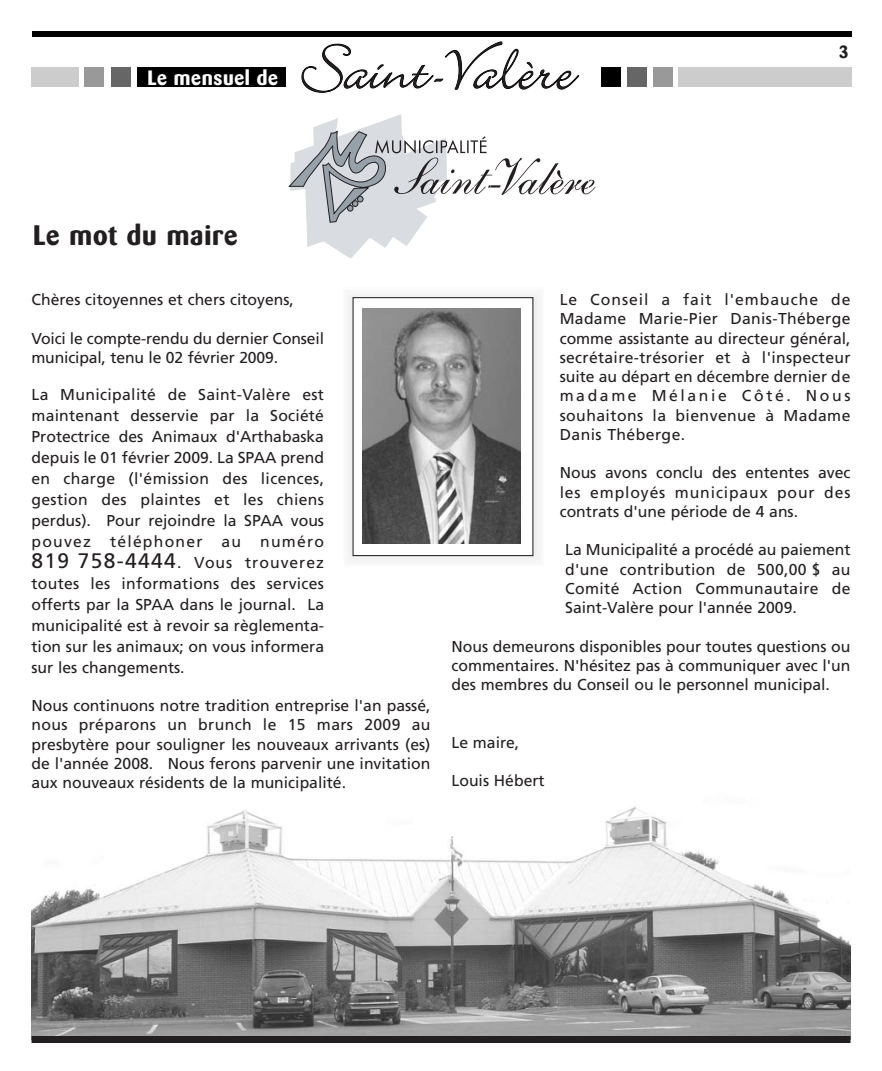
<style>
.page{position:relative;width:882px;height:1071px;background:#fff}
.page>*{position:absolute;margin:0;border:0;box-sizing:border-box;transform-origin:0 0}
.t1{font:700 28px "Barmeno";letter-spacing:.025em;color:#231f20}
.t2{font:700 20.65px "Barmeno";letter-spacing:.03em;color:#fff}
.t3{font:700 17.5px "Barmeno";color:#231f20}
.t4{font:15.75px/19.2px "Frutiger";color:#231f20;text-align:justify}
.s1{font-size:21px}
</style>
<div class="page">
<div style="left:32px;top:31px;width:820px;height:6px;background:#000"></div>
<div style="left:601px;top:67px;width:19px;height:20px;background:#000"></div>
<div style="left:627px;top:67px;width:20px;height:20px;background:#666"></div>
<div style="left:653px;top:67px;width:20px;height:20px;background:#999"></div>
<div style="left:678px;top:67px;width:174px;height:20px;background:#ccc"></div>
<div style="left:137px;top:67px;width:149px;height:20px;background:#000"></div>
<div style="left:111px;top:67px;width:19px;height:20px;background:#666"></div>
<div style="left:85px;top:67px;width:19px;height:20px;background:#999"></div>
<div style="left:32px;top:67px;width:47px;height:20px;background:#ccc"></div>
<svg style="left:301px;top:41px;width:278px;height:52px"></svg>
<img style="left:32px;top:806px;width:818px;height:230px">
<svg style="left:289px;top:114px;width:306px;height:145px"></svg>
<div style="left:32px;top:1036px;width:818px;height:7px;background:#231f20"></div>
<div style="left:353px;top:297px;width:180px;height:259px;border:1px solid #231f20"></div>
<img style="left:363px;top:308px;width:158px;height:236px">
<h2 class="t2" style="left:148px;top:69px;width:132px">Le mensuel de</h2>
<p class="t3" style="left:839px;top:45px;width:11px">3</p>
<h1 class="t1" style="left:33px;top:223px;width:206px">Le mot du maire</h1>
<p class="t4" style="left:32px;top:291px;width:264px">Chères citoyennes et chers citoyens,</p>
<p class="t4" style="left:31px;top:330px;width:294px">Voici le compte-rendu du dernier Conseil municipal, tenu le 02 février 2009.</p>
<p class="t4" style="left:31px;top:385px;width:294px;line-height:21px">La Municipalité de Saint-Valère est maintenant desservie par la Société Protectrice des Animaux d'Arthabaska depuis le 01 février 2009. La SPAA prend en charge (l'émission des licences, gestion des plaintes et les chiens perdus). Pour rejoindre la SPAA vous pouvez téléphoner au numéro <span class="s1">819 758-4444</span>. Vous trouverez toutes les informations des services offerts par la SPAA dans le journal. La municipalité est à revoir sa règlementa&shy;tion sur les animaux; on vous informera sur les changements.</p>
<p class="t4" style="left:32px;top:697px;width:401px">Nous continuons notre tradition entreprise l'an passé, nous préparons un brunch le 15 mars 2009 au presbytère pour souligner les nouveaux arrivants (es) de l'année 2008. Nous ferons parvenir une invitation aux nouveaux résidents de la municipalité.</p>
<p class="t4" style="left:560px;top:291px;width:292px">Le Conseil a fait l'embauche de Madame Marie-Pier Danis-Théberge comme assistante au directeur général, secrétaire-trésorier et à l'inspecteur suite au départ en décembre dernier de madame Mélanie Côté. Nous souhaitons la bienvenue à Madame Danis Théberge.</p>
<p class="t4" style="left:560px;top:464px;width:292px">Nous avons conclu des ententes avec les employés municipaux pour des contrats d'une période de 4 ans.</p>
<p class="t4" style="left:565px;top:541px;width:287px">La Municipalité a procédé au paiement d'une contribution de 500,00 $ au Comité Action Communautaire de Saint-Valère pour l'année 2009.</p>
<p class="t4" style="left:452px;top:638px;width:401px">Nous demeurons disponibles pour toutes questions ou commentaires. N'hésitez pas à communiquer avec l'un des membres du Conseil ou le personnel municipal.</p>
<p class="t4" style="left:452px;top:734px;width:69px">Le maire,</p>
<p class="t4" style="left:452px;top:772px;width:95px">Louis Hébert</p>
</div>
